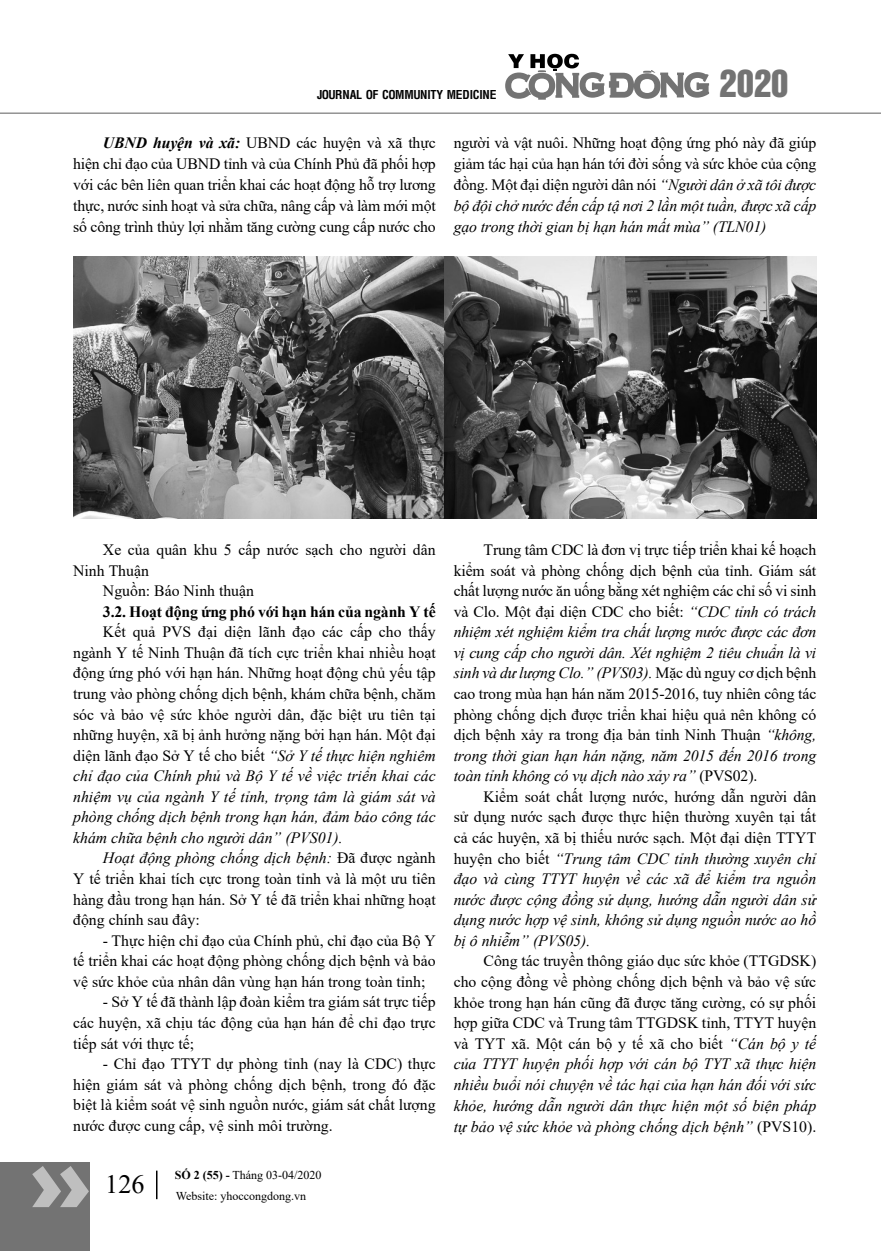
<style>
.page{position:relative;width:881px;height:1251px;background:#fff}
.page>*{position:absolute;margin:0;border:0;box-sizing:border-box;transform-origin:0 0}
.t1{font:34.5px "UTM Helvet Ins";color:#737373}
.t2{font:26.25px "Times New Roman";color:#000}
.t3{font:15.75px/20.5px "Times New Roman";color:#000;text-align:justify}
.t4{font:italic 15.75px/20.5px "Times New Roman";color:#000;text-align:justify}
.t5{font:700 15.75px "Times New Roman";letter-spacing:-.01em;color:#000}
.t6{font:12px/21px "Times New Roman";color:#000}
.t7{font:12px "VNI Helve Condense Bold";letter-spacing:-.02em;color:#000}
.s1{font-weight:700;font-style:italic}
.s2{font-style:italic}
.s3{font-weight:700}
.s4{font-style:normal}
</style>
<div class="page">
<div style="left:0;top:1162px;width:89px;height:88px;background:#737373"></div>
<svg style="left:32px;top:1166px;width:57px;height:40px"></svg>
<svg style="left:156px;top:1170px;width:1px;height:28px"></svg>
<hr style="left:0;top:112px;width:880px;height:2px;background:#808080">
<svg style="left:505px;top:54px;width:203px;height:46px"></svg>
<img style="left:73px;top:256px;width:743px;height:262px">
<p class="t7" style="left:317px;top:85px;width:181px">JOURNAL OF COMMUNITY MEDICINE</p>
<h1 class="t1" style="left:719px;top:55px;width:70px">2020</h1>
<p class="t3" style="left:73px;top:131px;width:364px;line-height:21px;text-indent:30px"><span class="s1">UBND huyện và xã:</span> UBND các huyện và xã thực hiện chỉ đạo của UBND tỉnh và của Chính Phủ đã phối hợp với các bên liên quan triển khai các hoạt động hỗ trợ lương thực, nước sinh hoạt và sửa chữa, nâng cấp và làm mới một số công trình thủy lợi nhằm tăng cường cung cấp nước cho</p>
<p class="t3" style="left:453px;top:131px;width:364px;line-height:21px">người và vật nuôi. Những hoạt động ứng phó này đã giúp giảm tác hại của hạn hán tới đời sống và sức khỏe của cộng đồng. Một đại diện người dân nói <span class="s2">“Người dân ở xã tôi được bộ đội chở nước đến cấp tậ nơi 2 lần một tuần, được xã cấp gạo trong thời gian bị hạn hán mất mùa” (TLN01)</span></p>
<p class="t3" style="left:103px;top:539px;width:334px">Xe của quân khu 5 cấp nước sạch cho người dân</p>
<p class="t3" style="left:73px;top:559px;width:77px">Ninh Thuận</p>
<p class="t3" style="left:103px;top:580px;width:152px">Nguồn: Báo Ninh thuận</p>
<p class="t5" style="left:103px;top:600px;width:334px">3.2. Hoạt động ứng phó với hạn hán của ngành Y tế</p>
<p class="t3" style="left:73px;top:621px;width:364px;text-indent:30px">Kết quả PVS đại diện lãnh đạo các cấp cho thấy ngành Y tế Ninh Thuận đã tích cực triển khai nhiều hoạt động ứng phó với hạn hán. Những hoạt động chủ yếu tập trung vào phòng chống dịch bệnh, khám chữa bệnh, chăm sóc và bảo vệ sức khỏe người dân, đặc biệt ưu tiên tại những huyện, xã bị ảnh hưởng nặng bởi hạn hán. Một đại diện lãnh đạo Sở Y tế cho biết <span class="s2">“Sở Y tế thực hiện nghiêm chỉ đạo của Chính phủ và Bộ Y tế về việc triển khai các nhiệm vụ của ngành Y tế tỉnh, trọng tâm là giám sát và phòng chống dịch bệnh trong hạn hán, đảm bảo công tác khám chữa bệnh cho người dân” (PVS01).</span></p>
<p class="t3" style="left:73px;top:847px;width:364px;text-indent:30px"><span class="s2">Hoạt động phòng chống dịch bệnh:</span> Đã được ngành Y tế triển khai tích cực trong toàn tỉnh và là một ưu tiên hàng đầu trong hạn hán. Sở Y tế đã triển khai những hoạt động chính sau đây:</p>
<p class="t3" style="left:73px;top:929px;width:364px;text-indent:30px">- Thực hiện chỉ đạo của Chính phủ, chỉ đạo của Bộ Y tế triển khai các hoạt động phòng chống dịch bệnh và bảo vệ sức khỏe của nhân dân vùng hạn hán trong toàn tỉnh;</p>
<p class="t3" style="left:73px;top:991px;width:364px;text-indent:30px">- Sở Y tế đã thành lập đoàn kiểm tra giám sát trực tiếp các huyện, xã chịu tác động của hạn hán để chỉ đạo trực tiếp sát với thực tế;</p>
<p class="t3" style="left:73px;top:1052px;width:364px;text-indent:30px">- Chỉ đạo TTYT dự phòng tỉnh (nay là CDC) thực hiện giám sát và phòng chống dịch bệnh, trong đó đặc biệt là kiểm soát vệ sinh nguồn nước, giám sát chất lượng nước được cung cấp, vệ sinh môi trường.</p>
<h2 class="t2" style="left:105px;top:1164px;width:41px">126</h2>
<p class="t6" style="left:175px;top:1163px;width:148px"><span class="s3">SỐ 2 (55) -</span> Tháng 03-04/2020<br>Website: yhoccongdong.vn</p>
<p class="t3" style="left:453px;top:539px;width:364px;text-indent:30px">Trung tâm CDC là đơn vị trực tiếp triển khai kế hoạch kiểm soát và phòng chống dịch bệnh của tỉnh. Giám sát chất lượng nước ăn uống bằng xét nghiệm các chỉ số vi sinh và Clo. Một đại diện CDC cho biết: <span class="s2">“CDC tỉnh có trách nhiệm xét nghiệm kiểm tra chất lượng nước được các đơn vị cung cấp cho người dân. Xét nghiệm 2 tiêu chuẩn là vi sinh và dư lượng Clo.” (PVS03).</span> Mặc dù nguy cơ dịch bệnh cao trong mùa hạn hán năm 2015-2016, tuy nhiên công tác phòng chống dịch được triển khai hiệu quả nên không có dịch bệnh xảy ra trong địa bản tỉnh Ninh Thuận <span class="s2">“không, trong thời gian hạn hán nặng, năm 2015 đến 2016 trong toàn tỉnh không có vụ dịch nào xảy ra”</span> (PVS02).</p>
<p class="t4" style="left:453px;top:785px;width:364px;text-indent:30px"><span class="s4">Kiểm soát chất lượng nước, hướng dẫn người dân sử dụng nước sạch được thực hiện thường xuyên tại tất cả các huyện, xã bị thiếu nước sạch. Một đại diện TTYT huyện cho biết</span> “Trung tâm CDC tỉnh thường xuyên chỉ đạo và cùng TTYT huyện về các xã để kiểm tra nguồn nước được cộng đồng sử dụng, hướng dẫn người dân sử dụng nước hợp vệ sinh, không sử dụng nguồn nước ao hồ bị ô nhiễm” (PVS05).</p>
<p class="t3" style="left:453px;top:950px;width:364px;text-indent:30px">Công tác truyền thông giáo dục sức khỏe (TTGDSK) cho cộng đồng về phòng chống dịch bệnh và bảo vệ sức khỏe trong hạn hán cũng đã được tăng cường, có sự phối hợp giữa CDC và Trung tâm TTGDSK tỉnh, TTYT huyện và TYT xã. Một cán bộ y tế xã cho biết <span class="s2">“Cán bộ y tế của TTYT huyện phối hợp với cán bộ TYT xã thực hiện nhiều buổi nói chuyện về tác hại của hạn hán đối với sức khỏe, hướng dẫn người dân thực hiện một số biện pháp tự bảo vệ sức khỏe và phòng chống dịch bệnh”</span> (PVS10).</p>
</div>
